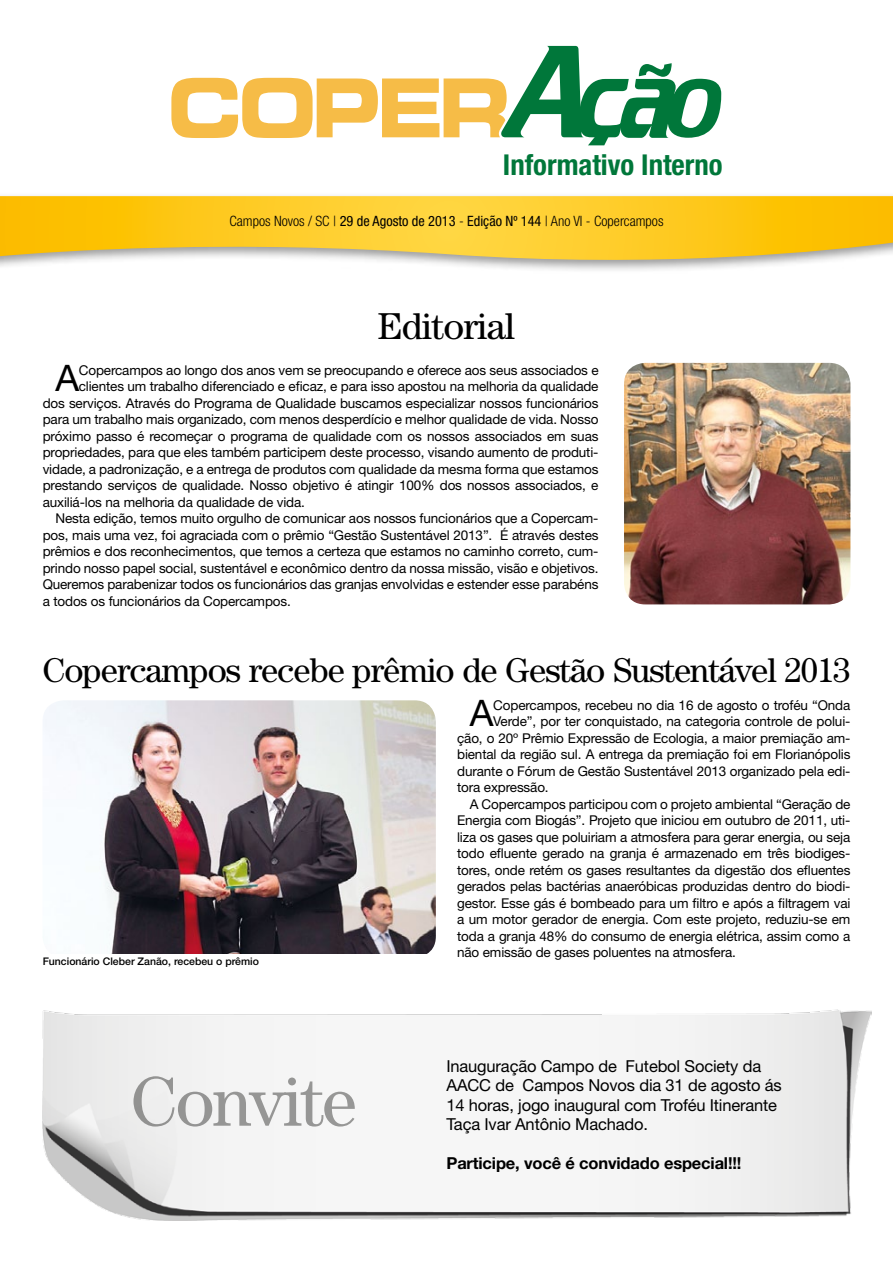
<style>
.page{position:relative;width:893px;height:1263px;background:#fff}
.page>*{position:absolute;margin:0;border:0;box-sizing:border-box;transform-origin:0 0}
.t1{font:70.65px "Century";letter-spacing:-.03em;color:#9d9d9c}
.t2{font:37.5px "Century";letter-spacing:-.02em;color:#000}
.t3{font:36.6px "Helvetica Neue LT Std";color:#000}
.t4{font:34.5px "Century";letter-spacing:-.03em;color:#000}
.t5{font:700 condensed 28.8px "Helvetica Neue LT Std";color:#00773a}
.t6{font:16.5px/19.5px "Helvetica Neue LT Std";letter-spacing:-.01em;color:#000}
.t7{font:700 16.5px "Helvetica Neue LT Std";letter-spacing:-.01em;color:#000}
.t8{font:300 condensed 14.25px "Helvetica Neue LT Std";color:#000}
.t9{font:13.5px "Helvetica Neue LT Std";letter-spacing:-.01em;color:#000}
.t10{font:500 10.5px "Helvetica Neue LT Std";color:#000}
.s1{font-weight:400}
</style>
<div class="page">
<img style="left:42px;top:1009px;width:830px;height:211px">
<svg style="left:0;top:196px;width:893px;height:73px;background:#f6ce49"></svg>
<svg style="left:171px;top:46px;width:550px;height:99px"></svg>
<img style="left:624px;top:363px;width:226px;height:241px">
<img style="left:43px;top:700px;width:393px;height:254px">
<h3 class="t5" style="left:503px;top:148px;width:221px">Informativo Interno</h3>
<p class="t8" style="left:229px;top:213px;width:436px">Campos Novos / SC | <span class="s1">29 de Agosto de 2013</span> - <span class="s1">Edição Nº 144</span> | Ano VI - Copercampos</p>
<h2 class="t2" style="left:378px;top:305px;width:139px">Editorial</h2>
<h3 class="t3" style="left:55px;top:357px;width:25px">A</h3>
<p class="t9" style="left:79px;top:362px;width:521px">Copercampos ao longo dos anos vem se preocupando e oferece aos seus associados e</p>
<p class="t9" style="left:79px;top:379px;width:521px">clientes um trabalho diferenciado e eficaz, e para isso apostou na melhoria da qualidade</p>
<p class="t9" style="left:43px;top:395px;width:557px">dos serviços. Através do Programa de Qualidade buscamos especializar nossos funcionários</p>
<p class="t9" style="left:43px;top:412px;width:557px">para um trabalho mais organizado, com menos desperdício e melhor qualidade de vida. Nosso</p>
<p class="t9" style="left:43px;top:428px;width:557px">próximo passo é recomeçar o programa de qualidade com os nossos associados em suas</p>
<p class="t9" style="left:43px;top:445px;width:557px">propriedades, para que eles também participem deste processo, visando aumento de produti-</p>
<p class="t9" style="left:43px;top:461px;width:557px">vidade, a padronização, e a entrega de produtos com qualidade da mesma forma que estamos</p>
<p class="t9" style="left:43px;top:478px;width:557px">prestando serviços de qualidade. Nosso objetivo é atingir 100% dos nossos associados, e</p>
<p class="t9" style="left:43px;top:494px;width:264px">auxiliá-los na melhoria da qualidade de vida.</p>
<p class="t9" style="left:55px;top:511px;width:545px">Nesta edição, temos muito orgulho de comunicar aos nossos funcionários que a Copercam-</p>
<p class="t9" style="left:43px;top:527px;width:557px">pos, mais uma vez, foi agraciada com o prêmio “Gestão Sustentável 2013”. É através destes</p>
<p class="t9" style="left:43px;top:544px;width:557px">prêmios e dos reconhecimentos, que temos a certeza que estamos no caminho correto, cum-</p>
<p class="t9" style="left:43px;top:560px;width:557px">prindo nosso papel social, sustentável e econômico dentro da nossa missão, visão e objetivos.</p>
<p class="t9" style="left:43px;top:577px;width:557px">Queremos parabenizar todos os funcionários das granjas envolvidas e estender esse parabéns</p>
<p class="t9" style="left:43px;top:593px;width:250px">a todos os funcionários da Copercampos.</p>
<h3 class="t4" style="left:43px;top:649px;width:809px">Copercampos recebe prêmio de Gestão Sustentável 2013</h3>
<p class="t10" style="left:43px;top:955px;width:218px">Funcionário Cleber Zanão, recebeu o prêmio</p>
<h1 class="t1" style="left:130px;top:1060px;width:228px">Convite</h1>
<h3 class="t3" style="left:470px;top:692px;width:25px">A</h3>
<p class="t9" style="left:493px;top:697px;width:359px">Copercampos, recebeu no dia 16 de agosto o troféu “Onda</p>
<p class="t9" style="left:493px;top:714px;width:359px">Verde”, por ter conquistado, na categoria controle de polui-</p>
<p class="t9" style="left:457px;top:730px;width:395px">ção, o 20º Prêmio Expressão de Ecologia, a maior premiação am-</p>
<p class="t9" style="left:457px;top:747px;width:395px">biental da região sul. A entrega da premiação foi em Florianópolis</p>
<p class="t9" style="left:457px;top:763px;width:395px">durante o Fórum de Gestão Sustentável 2013 organizado pela edi-</p>
<p class="t9" style="left:457px;top:780px;width:93px">tora expressão.</p>
<p class="t9" style="left:470px;top:796px;width:382px">A Copercampos participou com o projeto ambiental “Geração de</p>
<p class="t9" style="left:457px;top:813px;width:395px">Energia com Biogás”. Projeto que iniciou em outubro de 2011, uti-</p>
<p class="t9" style="left:457px;top:829px;width:395px">liza os gases que poluiriam a atmosfera para gerar energia, ou seja</p>
<p class="t9" style="left:457px;top:846px;width:395px">todo efluente gerado na granja é armazenado em três biodiges-</p>
<p class="t9" style="left:457px;top:862px;width:395px">tores, onde retém os gases resultantes da digestão dos efluentes</p>
<p class="t9" style="left:457px;top:879px;width:395px">gerados pelas bactérias anaeróbicas produzidas dentro do biodi-</p>
<p class="t9" style="left:457px;top:895px;width:395px">gestor. Esse gás é bombeado para um filtro e após a filtragem vai</p>
<p class="t9" style="left:457px;top:911px;width:395px">a um motor gerador de energia. Com este projeto, reduziu-se em</p>
<p class="t9" style="left:457px;top:928px;width:395px">toda a granja 48% do consumo de energia elétrica, assim como a</p>
<p class="t9" style="left:457px;top:944px;width:280px">não emissão de gases poluentes na atmosfera.</p>
<p class="t6" style="left:446px;top:1056px;width:337px">Inauguração Campo de Futebol Society da AACC de Campos Novos dia 31 de agosto ás 14 horas, jogo inaugural com Troféu Itinerante Taça Ivar Antônio Machado.</p>
<p class="t7" style="left:446px;top:1153px;width:296px">Participe, você é convidado especial!!!</p>
</div>
